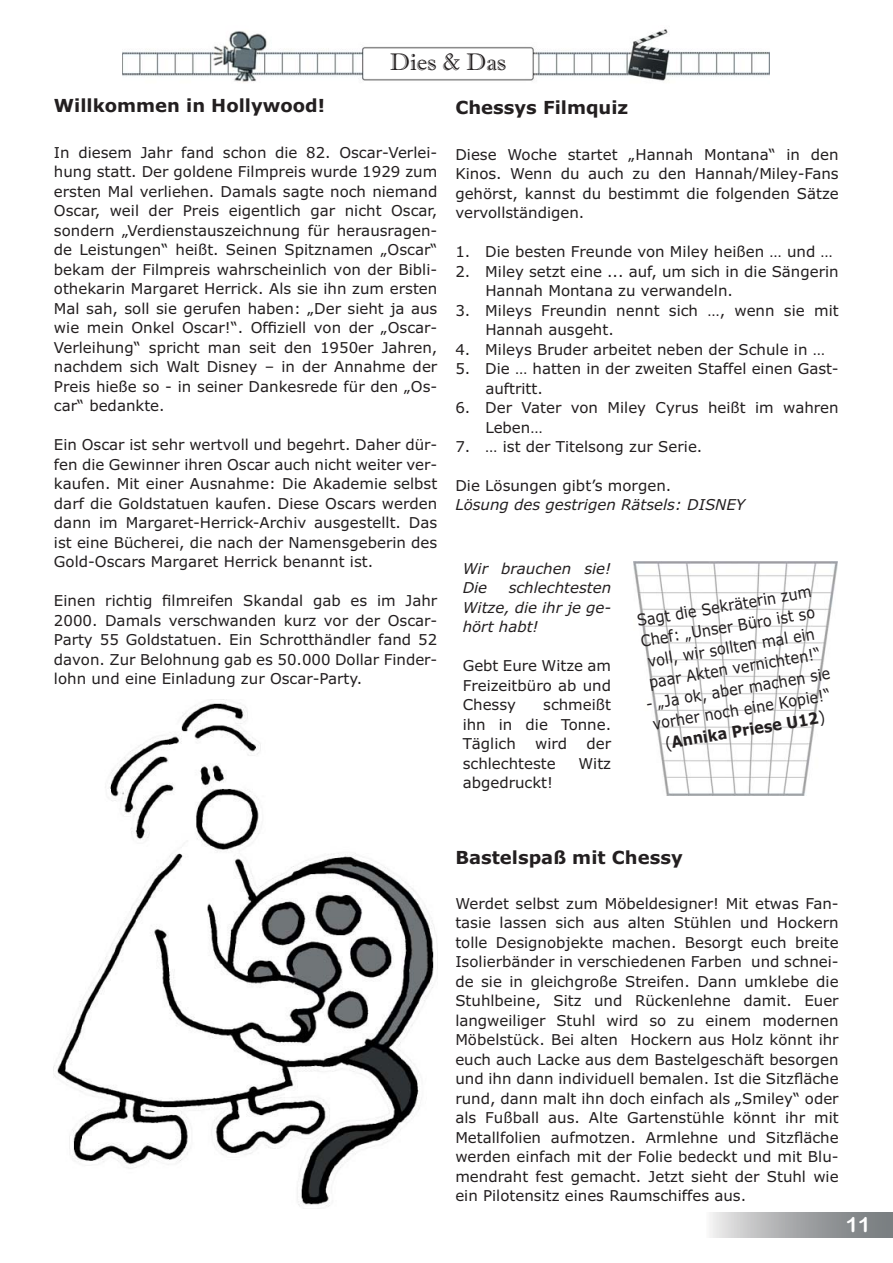
<style>
.page{position:relative;width:893px;height:1263px;background:#fff}
.page>*{position:absolute;margin:0;border:0;box-sizing:border-box;transform-origin:0 0}
.t1{font:24px "Imprint MT Shadow";color:#231f20}
.t2{font:21px "Arial Rounded MT Bold";color:#fff}
.t3{font:700 18px "Verdana";color:#231f20}
.t4{font:16.05px/21px "Verdana";color:#231f20;scale:.9 1}
.t5{font:15px/19.5px "Verdana";color:#231f20;text-align:justify}
.t6{font:italic 15px/19.5px "Verdana";color:#231f20}
.s1{font-weight:700}
</style>
<div class="page">
<svg style="left:710px;top:1213px;width:183px;height:25px;background:#a7a9ab"></svg>
<img style="left:122px;top:29px;width:647px;height:54px">
<img style="left:634px;top:561px;width:203px;height:234px">
<img style="left:54px;top:699px;width:381px;height:510px">
<h1 class="t1" style="left:390px;top:53px;width:118px">Dies &amp; Das</h1>
<p class="t3" style="left:54px;top:99px;width:272px">Willkommen in Hollywood!</p>
<p class="t5" style="left:54px;top:144px;width:385px">In diesem Jahr fand schon die 82. Oscar-Verlei&shy;hung statt. Der goldene Filmpreis wurde 1929 zum ersten Mal verliehen. Damals sagte noch niemand Oscar, weil der Preis eigentlich gar nicht Oscar, sondern „Verdienstauszeichnung für herausragen&shy;de Leistungen“ heißt. Seinen Spitznamen „Oscar“ bekam der Filmpreis wahrscheinlich von der Bibli&shy;othekarin Margaret Herrick. Als sie ihn zum ersten Mal sah, soll sie gerufen haben: „Der sieht ja aus wie mein Onkel Oscar!“. Offiziell von der „Oscar-Verleihung“ spricht man seit den 1950er Jahren, nachdem sich Walt Disney – in der Annahme der Preis hieße so - in seiner Dankesrede für den „Os&shy;car“ bedankte.</p>
<p class="t5" style="left:54px;top:436px;width:385px">Ein Oscar ist sehr wertvoll und begehrt. Daher dür&shy;fen die Gewinner ihren Oscar auch nicht weiter ver&shy;kaufen. Mit einer Ausnahme: Die Akademie selbst darf die Goldstatuen kaufen. Diese Oscars werden dann im Margaret-Herrick-Archiv ausgestellt. Das ist eine Bücherei, die nach der Namensgeberin des Gold-Oscars Margaret Herrick benannt ist.</p>
<p class="t5" style="left:54px;top:592px;width:385px">Einen richtig filmreifen Skandal gab es im Jahr 2000. Damals verschwanden kurz vor der Oscar-Party 55 Goldstatuen. Ein Schrotthändler fand 52 davon. Zur Belohnung gab es 50.000 Dollar Finder&shy;lohn und eine Einladung zur Oscar-Party.</p>
<p class="t3" style="left:455px;top:101px;width:174px">Chessys Filmquiz</p>
<p class="t5" style="left:455px;top:146px;width:385px">Diese Woche startet „Hannah Montana“ in den Kinos. Wenn du auch zu den Hannah/Miley-Fans gehörst, kannst du bestimmt die folgenden Sätze vervollständigen.</p>
<p class="t5" style="left:455px;top:243px;width:379px">1. Die besten Freunde von Miley heißen … und …</p>
<p class="t5" style="left:485px;top:263px;width:355px;text-indent:-30px">2. Miley setzt eine ... auf, um sich in die Sängerin<br>Hannah Montana zu verwandeln.</p>
<p class="t5" style="left:485px;top:302px;width:355px;text-indent:-30px">3. Mileys Freundin nennt sich …, wenn sie mit<br>Hannah ausgeht.</p>
<p class="t5" style="left:455px;top:341px;width:371px">4. Mileys Bruder arbeitet neben der Schule in …</p>
<p class="t5" style="left:485px;top:360px;width:355px;text-indent:-30px">5. Die … hatten in der zweiten Staffel einen Gast&shy;auftritt.</p>
<p class="t5" style="left:485px;top:399px;width:355px;text-indent:-30px">6. Der Vater von Miley Cyrus heißt im wahren<br>Leben…</p>
<p class="t5" style="left:455px;top:438px;width:249px">7. … ist der Titelsong zur Serie.</p>
<p class="t5" style="left:455px;top:477px;width:217px">Die Lösungen gibt’s morgen.</p>
<p class="t6" style="left:455px;top:497px;width:291px">Lösung des gestrigen Rätsels: DISNEY</p>
<p class="t6" style="left:463px;top:560px;width:150px">Wir brauchen sie!<br>Die</p>
<p class="t6" style="left:463px;top:579px;width:150px;text-align:justify;text-indent:46px">schlechtesten Witze, die ihr je ge&shy;hört habt!</p>
<p class="t5" style="left:463px;top:657px;width:150px">Gebt Eure Witze am Freizeitbüro ab und Chessy</p>
<p class="t5" style="left:463px;top:696px;width:150px;text-indent:80px">schmeißt ihn in die Tonne.<br>Täglich</p>
<p class="t5" style="left:535px;top:735px;width:34px">wird</p>
<p class="t5" style="left:586px;top:735px;width:26px">der</p>
<p class="t5" style="left:463px;top:755px;width:94px">schlechteste</p>
<p class="t5" style="left:578px;top:755px;width:34px">Witz</p>
<p class="t5" style="left:463px;top:774px;width:92px">abgedruckt!</p>
<p class="t4" style="left:636px;top:612px;width:198px;rotate:-10deg">Sagt die Sekräterin zum<br>Chef: „Unser Büro ist so voll, wir sollten mal ein paar Akten vernichten!“</p>
<p class="t4" style="left:645px;top:696px;width:209px;text-align:center;rotate:-10deg">- „Ja ok, aber machen sie vorher noch eine Kopie!“ (<span class="s1">Annika Priese U12</span>)</p>
<p class="t3" style="left:455px;top:850px;width:229px">Bastelspaß mit Chessy</p>
<p class="t5" style="left:455px;top:895px;width:385px">Werdet selbst zum Möbeldesigner! Mit etwas Fan&shy;tasie lassen sich aus alten Stühlen und Hockern tolle Designobjekte machen. Besorgt euch breite Isolierbänder in verschiedenen Farben und schnei&shy;de sie in gleichgroße Streifen. Dann umklebe die Stuhlbeine, Sitz und Rückenlehne damit. Euer langweiliger Stuhl wird so zu einem modernen Möbelstück. Bei alten Hockern aus Holz könnt ihr euch auch Lacke aus dem Bastelgeschäft besorgen und ihn dann individuell bemalen. Ist die Sitzfläche rund, dann malt ihn doch einfach als „Smiley“ oder als Fußball aus. Alte Gartenstühle könnt ihr mit Metallfolien aufmotzen. Armlehne und Sitzfläche werden einfach mit der Folie bedeckt und mit Blu&shy;mendraht fest gemacht. Jetzt sieht der Stuhl wie ein Pilotensitz eines Raumschiffes aus.</p>
<h2 class="t2" style="left:846px;top:1213px;width:26px">11</h2>
</div>
